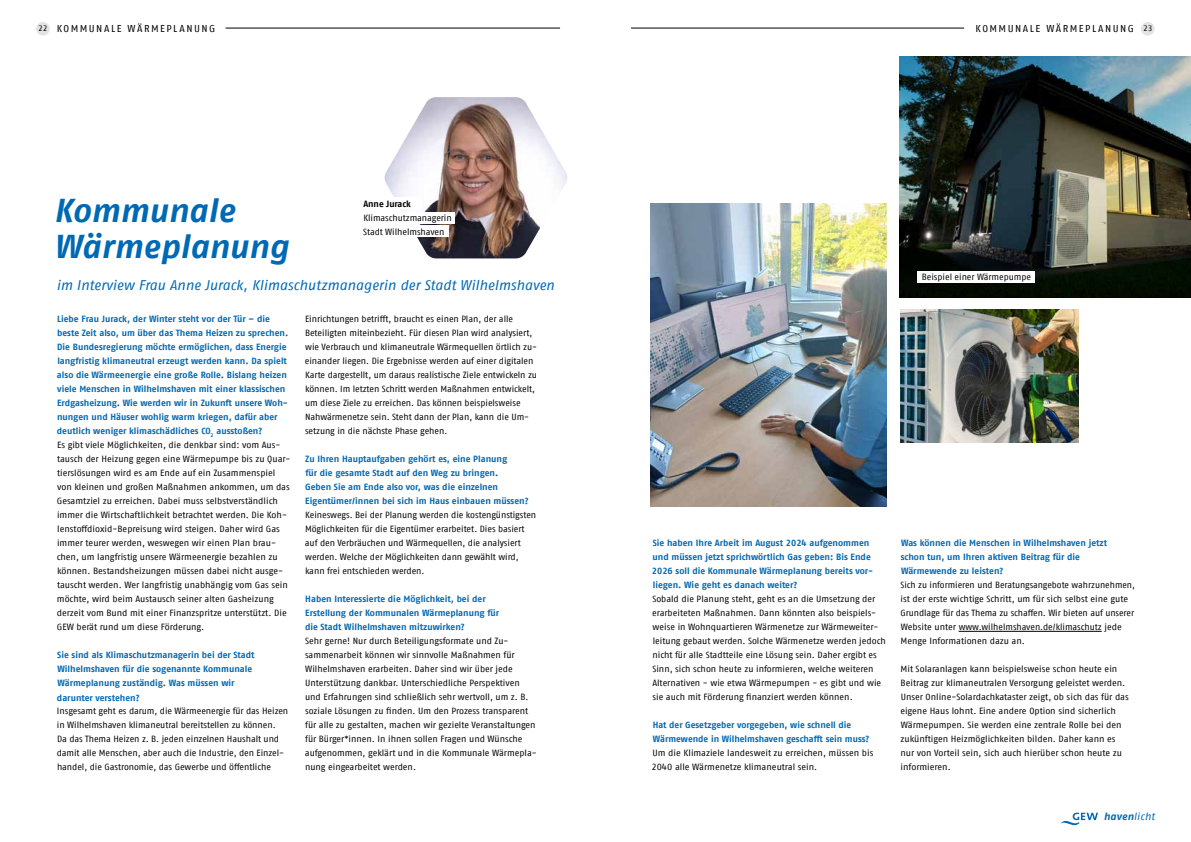
<style>
.page{position:relative;width:1191px;height:842px;background:#fff}
.page>*{position:absolute;margin:0;border:0;box-sizing:border-box;transform-origin:0 0}
.t1{font:italic 700 33px/36px "Fago Offc";color:#0069b4}
.t2{font:italic 14px "Fago Offc";letter-spacing:-.005em;color:#0069b4}
.t3{font:italic 700 10.3px "Fago Offc";letter-spacing:.02em;color:#0069b4}
.t4{font:10px "Fago Offc";letter-spacing:.145em;color:#000}
.t5{font:9px/14px "Fago Offc";letter-spacing:-.005em;color:#000}
.t6{font:700 9px/14px "Fago Offc";color:#0069b4}
.t7{font:9px/14px "Fago Offc";letter-spacing:-.005em;color:#000;scale:.96 1}
.t8{font:700 9px "Fago Offc";letter-spacing:-.005em;color:#000}
.s1{font-size:8px}
.s2{font-weight:700;color:#0069b4}
.s3{font-weight:400}
</style>
<div class="page">
<div style="left:36px;top:22px;width:14px;height:14px;background:#e3e3e3;border-radius:50%"></div>
<svg style="left:1061px;top:812px;width:37px;height:13px"></svg>
<img style="left:900px;top:57px;width:291px;height:241px">
<hr style="left:225px;top:28px;width:335px;height:1px;background:#000">
<hr style="left:631px;top:28px;width:333px;height:1px;background:#000">
<div style="left:1141px;top:22px;width:13px;height:14px;background:#e3e3e3;border-radius:50%"></div>
<hr style="left:958px;top:631px;width:143px;height:1px;background:#000">
<img style="left:384px;top:97px;width:183px;height:161px">
<div style="left:359px;top:212px;width:95px;height:11px;background:#fff"></div>
<div style="left:359px;top:226px;width:89px;height:11px;background:#fff"></div>
<div style="left:359px;top:198px;width:62px;height:11px;background:#fff"></div>
<img style="left:900px;top:309px;width:179px;height:133px">
<img style="left:650px;top:203px;width:236px;height:304px">
<div style="left:917px;top:271px;width:117px;height:11px;background:#fff"></div>
<p class="t4" style="left:38px;top:23px;width:178px"><span class="s1">22</span> KOMMUNALE WÄRMEPLANUNG</p>
<p class="t4" style="left:975px;top:23px;width:179px">KOMMUNALE WÄRMEPLANUNG <span class="s1">23</span></p>
<h1 class="t1" style="left:54px;top:193px;width:236px">Kommunale<br>Wärmeplanung</h1>
<p class="t8" style="left:363px;top:198px;width:49px">Anne Jurack</p>
<p class="t5" style="left:363px;top:211px;width:90px">Klimaschutzmanagerin<br>Stadt Wilhelmshaven</p>
<h2 class="t2" style="left:56px;top:277px;width:499px">im Interview Frau Anne Jurack, Klimaschutzmanagerin der Stadt Wilhelmshaven</h2>
<p class="t5" style="left:57px;top:312px;width:235px"><span class="s2">Liebe Frau Jurack, der Winter steht vor der Tür – die beste Zeit also, um über das Thema Heizen zu sprechen.<br>Die Bundesregierung möchte ermöglichen, dass Energie langfristig klimaneutral erzeugt werden kann. Da spielt also die Wärmeenergie eine große Rolle. Bislang heizen viele Menschen in Wilhelmshaven mit einer klassischen Erdgasheizung. Wie werden wir in Zukunft unsere Woh&shy;nungen und Häuser wohlig warm kriegen, dafür aber deutlich weniger klimaschädliches CO</span><sub>2</sub> <span class="s2">ausstoßen?<br></span>Es gibt viele Möglichkeiten, die denkbar sind: vom Aus&shy;tausch der Heizung gegen eine Wärmepumpe bis zu Quar&shy;tierslösungen wird es am Ende auf ein Zusammenspiel von kleinen und großen Maßnahmen ankommen, um das Gesamtziel zu erreichen. Dabei muss selbstverständlich immer die Wirtschaftlichkeit betrachtet werden. Die Koh&shy;lenstoffdioxid-Bepreisung wird steigen. Daher wird Gas immer teurer werden, weswegen wir einen Plan brau&shy;chen, um langfristig unsere Wärmeenergie bezahlen zu können. Bestandsheizungen müssen dabei nicht ausge&shy;tauscht werden. Wer langfristig unabhängig vom Gas sein möchte, wird beim Austausch seiner alten Gasheizung derzeit vom Bund mit einer Finanzspritze unterstützt. Die GEW berät rund um diese Förderung.</p>
<p class="t6" style="left:57px;top:648px;width:199px">Sie sind als Klimaschutzmanagerin bei der Stadt Wilhelmshaven für die sogenannte Kommunale Wärmeplanung zuständig. Was müssen wir darunter verstehen?</p>
<p class="t5" style="left:57px;top:704px;width:233px">Insgesamt geht es darum, die Wärmeenergie für das Heizen in Wilhelmshaven klimaneutral bereitstellen zu können.<br>Da das Thema Heizen z. B. jeden einzelnen Haushalt und damit alle Menschen, aber auch die Industrie, den Einzel&shy;handel, die Gastronomie, das Gewerbe und öffentliche</p>
<p class="t5" style="left:305px;top:312px;width:234px">Einrichtungen betrifft, braucht es einen Plan, der alle Beteiligten miteinbezieht. Für diesen Plan wird analysiert, wie Verbrauch und klimaneutrale Wärmequellen örtlich zu&shy;einander liegen. Die Ergebnisse werden auf einer digitalen Karte dargestellt, um daraus realistische Ziele entwickeln zu können. Im letzten Schritt werden Maßnahmen entwickelt, um diese Ziele zu erreichen. Das können beispielsweise Nahwärmenetze sein. Steht dann der Plan, kann die Um&shy;setzung in die nächste Phase gehen.</p>
<p class="t6" style="left:305px;top:452px;width:225px">Zu Ihren Hauptaufgaben gehört es, eine Planung<br>für die gesamte Stadt auf den Weg zu bringen.<br>Geben Sie am Ende also vor, was die einzelnen Eigentümer/innen bei sich im Haus einbauen müssen?</p>
<p class="t5" style="left:305px;top:508px;width:233px">Keineswegs. Bei der Planung werden die kostengünstigsten Möglichkeiten für die Eigentümer erarbeitet. Dies basiert auf den Verbräuchen und Wärmequellen, die analysiert werden. Welche der Möglichkeiten dann gewählt wird, kann frei entschieden werden.</p>
<p class="t6" style="left:305px;top:592px;width:196px">Haben Interessierte die Möglichkeit, bei der<br>Erstellung der Kommunalen Wärmeplanung für die Stadt Wilhelmshaven mitzuwirken?</p>
<p class="t5" style="left:305px;top:634px;width:233px">Sehr gerne! Nur durch Beteiligungsformate und Zu&shy;sammenarbeit können wir sinnvolle Maßnahmen für Wilhelmshaven erarbeiten. Daher sind wir über jede Unterstützung dankbar. Unterschiedliche Perspektiven und Erfahrungen sind schließlich sehr wertvoll, um z. B. soziale Lösungen zu finden. Um den Prozess transparent für alle zu gestalten, machen wir gezielte Veranstaltungen für Bürger*innen. In ihnen sollen Fragen und Wünsche aufgenommen, geklärt und in die Kommunale Wärmepla&shy;nung eingearbeitet werden.</p>
<p class="t5" style="left:922px;top:270px;width:111px">Beispiel einer Wärmepumpe</p>
<p class="t6" style="left:652px;top:536px;width:223px">Sie haben Ihre Arbeit im August 2024 aufgenommen und müssen jetzt sprichwörtlich Gas geben: Bis Ende 2026 soll die Kommunale Wärmeplanung bereits vor&shy;liegen. Wie geht es danach weiter?</p>
<p class="t5" style="left:652px;top:592px;width:235px">Sobald die Planung steht, geht es an die Umsetzung der erarbeiteten Maßnahmen. Dann könnten also beispiels&shy;weise in Wohnquartieren Wärmenetze zur Wärmeweiter&shy;leitung gebaut werden. Solche Wärmenetze werden jedoch nicht für alle Stadtteile eine Lösung sein. Daher ergibt es Sinn, sich schon heute zu informieren, welche weiteren Alternativen - wie etwa Wärmepumpen - es gibt und wie sie auch mit Förderung finanziert werden können.</p>
<p class="t6" style="left:652px;top:718px;width:218px">Hat der Gesetzgeber vorgegeben, wie schnell die<br>Wärmewende in Wilhelmshaven geschafft sein muss?</p>
<p class="t5" style="left:651px;top:746px;width:223px">Um die Klimaziele landesweit zu erreichen, müssen bis<br>2040 alle Wärmenetze klimaneutral sein.</p>
<p class="t6" style="left:901px;top:536px;width:208px">Was können die Menschen in Wilhelmshaven jetzt schon tun, um Ihren aktiven Beitrag für die<br>Wärmewende zu leisten?</p>
<p class="t7" style="left:900px;top:578px;width:246px">Sich zu informieren und Beratungsangebote wahrzunehmen, ist der erste wichtige Schritt, um für sich selbst eine gute Grundlage für das Thema zu schaffen. Wir bieten auf unserer Website unter www.wilhelmshaven.de/klimaschutz jede Menge Informationen dazu an.</p>
<p class="t5" style="left:900px;top:662px;width:230px">Mit Solaranlagen kann beispielsweise schon heute ein Beitrag zur klimaneutralen Versorgung geleistet werden.<br>Unser Online-Solardachkataster zeigt, ob sich das für das eigene Haus lohnt. Eine andere Option sind sicherlich Wärmepumpen. Sie werden eine zentrale Rolle bei den zukünftigen Heizmöglichkeiten bilden. Daher kann es nur von Vorteil sein, sich auch hierüber schon heute zu informieren.</p>
<p class="t3" style="left:1103px;top:811px;width:52px">haven<span class="s3">licht</span></p>
</div>
